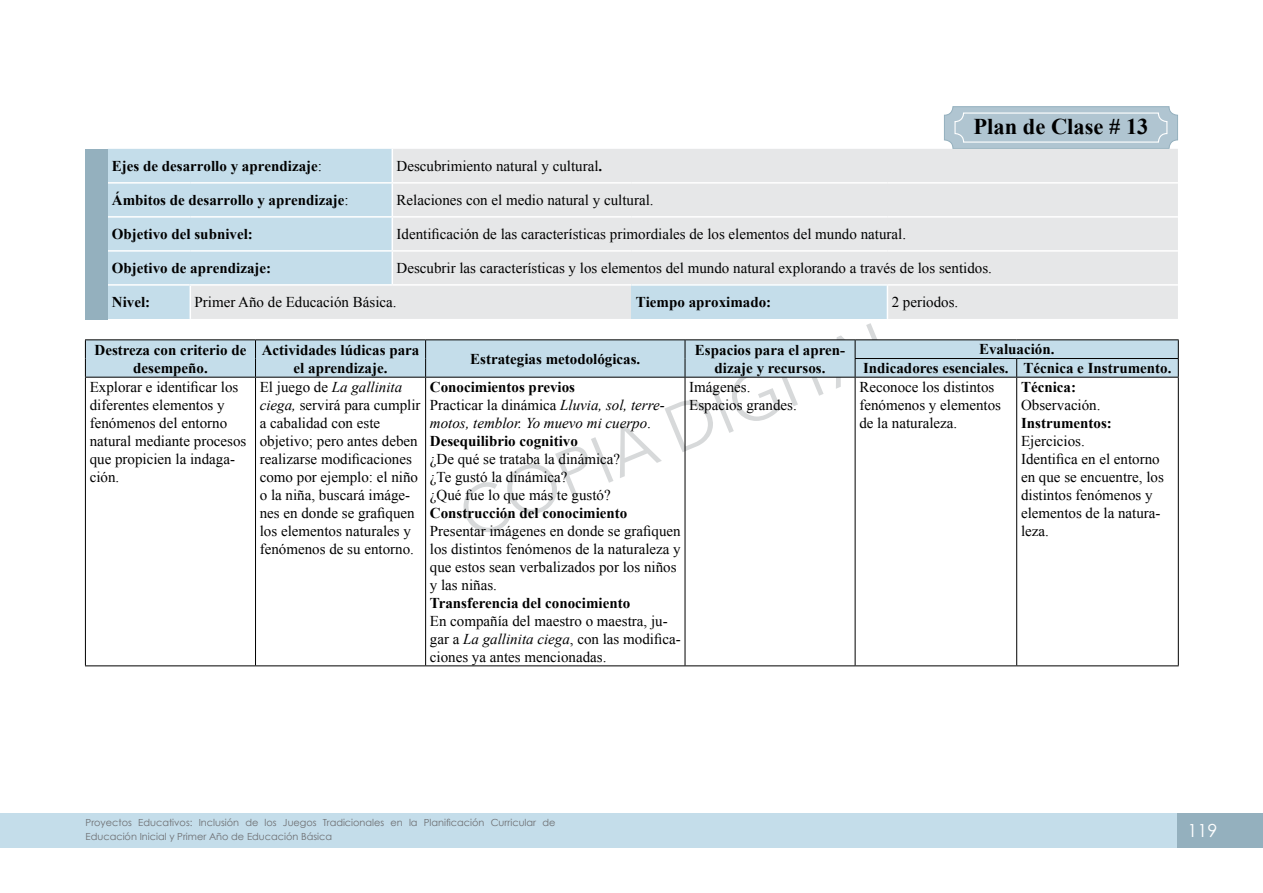
<style>
.page{position:relative;width:1263px;height:893px;background:#fff}
.page>*{position:absolute;margin:0;border:0;box-sizing:border-box;transform-origin:0 0}
.t1{font:700 22.5px "Times New Roman";color:#000}
.t2{font:18px "Century Gothic";color:#fff}
.t3{font:15px/18px "Times New Roman";color:#000}
.t4{font:700 15px/18px "Times New Roman";color:#000;text-align:center}
.t5{font:italic 15px/18px "Times New Roman";color:#000}
.t6{font:9.75px/13.5px "Century Gothic";color:#6d6e71}
.s1{font-weight:400}
.s2{font-weight:700}
.s3{font-style:italic}
.s4{font-weight:700;font-style:normal}
.s5{font-style:normal}
</style>
<div class="page">
<div style="left:0;top:813px;width:1178px;height:34px;background:#c4ddea"></div>
<div style="left:1178px;top:813px;width:85px;height:34px;background:#94b0be"></div>
<svg style="left:463px;top:323px;width:414px;height:209px"></svg>
<div style="left:944px;top:107px;width:233px;height:41px;background:#b0c5d1;border-radius:9px"></div>
<div style="left:944px;top:106px;width:234px;height:43px;border:1px solid #94b0be;border-radius:9px"></div>
<div style="left:954px;top:112px;width:213px;height:31px;border:1px solid #fff;border-radius:9px"></div>
<div style="left:108px;top:149px;width:82px;height:135px;background:#c4ddea"></div>
<svg style="left:190px;top:149px;width:988px;height:170px;background:#e0e5e8"></svg>
<div style="left:108px;top:285px;width:82px;height:34px;background:#c4ddea"></div>
<div style="left:631px;top:285px;width:256px;height:34px;background:#c4ddea"></div>
<hr style="left:392px;top:149px;width:1px;height:33px;background:#fff">
<hr style="left:108px;top:182px;width:82px;height:2px;background:#fff">
<hr style="left:190px;top:182px;width:202px;height:2px;background:#fff">
<hr style="left:392px;top:182px;width:239px;height:2px;background:#fff">
<hr style="left:392px;top:184px;width:1px;height:32px;background:#fff">
<hr style="left:631px;top:182px;width:256px;height:2px;background:#fff">
<hr style="left:887px;top:182px;width:291px;height:2px;background:#fff">
<hr style="left:108px;top:216px;width:82px;height:2px;background:#fff">
<hr style="left:190px;top:216px;width:202px;height:2px;background:#fff">
<hr style="left:392px;top:216px;width:239px;height:2px;background:#fff">
<hr style="left:392px;top:218px;width:1px;height:32px;background:#fff">
<hr style="left:631px;top:216px;width:256px;height:2px;background:#fff">
<hr style="left:887px;top:216px;width:291px;height:2px;background:#fff">
<hr style="left:108px;top:250px;width:82px;height:2px;background:#fff">
<hr style="left:190px;top:250px;width:202px;height:2px;background:#fff">
<hr style="left:392px;top:250px;width:239px;height:2px;background:#fff">
<hr style="left:392px;top:252px;width:1px;height:32px;background:#fff">
<hr style="left:631px;top:250px;width:256px;height:2px;background:#fff">
<hr style="left:887px;top:250px;width:291px;height:2px;background:#fff">
<hr style="left:108px;top:284px;width:82px;height:2px;background:#fff">
<hr style="left:887px;top:286px;width:1px;height:33px;background:#fff">
<hr style="left:190px;top:284px;width:202px;height:2px;background:#fff">
<hr style="left:190px;top:286px;width:1px;height:33px;background:#fff">
<hr style="left:392px;top:284px;width:239px;height:2px;background:#fff">
<hr style="left:631px;top:284px;width:256px;height:2px;background:#fff">
<hr style="left:887px;top:284px;width:291px;height:2px;background:#fff">
<div style="left:85px;top:149px;width:23px;height:170px;background:#94b0be"></div>
<hr style="left:85px;top:665px;width:170px;height:1px;background:#000">
<hr style="left:255px;top:665px;width:171px;height:1px;background:#000">
<hr style="left:426px;top:665px;width:259px;height:1px;background:#000">
<hr style="left:685px;top:665px;width:170px;height:1px;background:#000">
<hr style="left:855px;top:665px;width:162px;height:1px;background:#000">
<hr style="left:1017px;top:665px;width:162px;height:1px;background:#000">
<hr style="left:85px;top:378px;width:1px;height:287px;background:#000">
<hr style="left:255px;top:378px;width:1px;height:287px;background:#000">
<hr style="left:425px;top:378px;width:1px;height:287px;background:#000">
<hr style="left:685px;top:378px;width:1px;height:287px;background:#000">
<hr style="left:855px;top:378px;width:1px;height:287px;background:#000">
<hr style="left:1016px;top:378px;width:1px;height:287px;background:#000">
<hr style="left:1178px;top:378px;width:1px;height:287px;background:#000">
<hr style="left:85px;top:339px;width:170px;height:1px;background:#000">
<hr style="left:85px;top:377px;width:170px;height:1px;background:#000">
<hr style="left:255px;top:339px;width:171px;height:1px;background:#000">
<hr style="left:255px;top:377px;width:171px;height:1px;background:#000">
<hr style="left:426px;top:339px;width:259px;height:1px;background:#000">
<hr style="left:426px;top:377px;width:259px;height:1px;background:#000">
<hr style="left:685px;top:339px;width:170px;height:1px;background:#000">
<hr style="left:685px;top:377px;width:170px;height:1px;background:#000">
<hr style="left:855px;top:339px;width:162px;height:1px;background:#000">
<hr style="left:1017px;top:339px;width:162px;height:1px;background:#000">
<hr style="left:855px;top:377px;width:162px;height:1px;background:#000">
<svg style="left:85px;top:340px;width:1094px;height:37px;background:#bdd5e2"></svg>
<hr style="left:1017px;top:377px;width:162px;height:1px;background:#000">
<h1 class="t1" style="left:973px;top:111px;width:177px">Plan de Clase # 13</h1>
<p class="t4" style="left:112px;top:157px;width:211px">Ejes de desarrollo y aprendizaje<span class="s1">:</span></p>
<p class="t3" style="left:397px;top:157px;width:207px">Descubrimiento natural y cultural<span class="s2">.</span></p>
<p class="t4" style="left:112px;top:191px;width:238px">Ámbitos de desarrollo y aprendizaje<span class="s1">:</span></p>
<p class="t3" style="left:397px;top:191px;width:259px">Relaciones con el medio natural y cultural.</p>
<p class="t4" style="left:112px;top:225px;width:142px">Objetivo del subnivel:</p>
<p class="t3" style="left:397px;top:225px;width:511px">Identificación de las características primordiales de los elementos del mundo natural.</p>
<p class="t4" style="left:112px;top:259px;width:161px">Objetivo de aprendizaje:</p>
<p class="t3" style="left:397px;top:259px;width:597px">Descubrir las características y los elementos del mundo natural explorando a través de los sentidos.</p>
<p class="t4" style="left:112px;top:293px;width:40px">Nivel:</p>
<p class="t3" style="left:195px;top:293px;width:204px">Primer Año de Educación Básica.</p>
<p class="t4" style="left:636px;top:293px;width:137px">Tiempo aproximado:</p>
<p class="t3" style="left:892px;top:293px;width:68px">2 periodos.</p>
<p class="t4" style="left:95px;top:340px;width:153px">Destreza con criterio de desempeño.</p>
<p class="t4" style="left:262px;top:340px;width:159px">Actividades lúdicas para el aprendizaje.</p>
<p class="t4" style="left:470px;top:349px;width:171px">Estrategias metodológicas.</p>
<p class="t4" style="left:695px;top:340px;width:152px">Espacios para el apren&shy;dizaje y recursos.</p>
<p class="t4" style="left:863px;top:340px;width:310px;line-height:18.6px">Evaluación.<br>Indicadores esenciales. Técnica e Instrumento.</p>
<p class="t3" style="left:90px;top:378px;width:158px">Explorar e identificar los diferentes elementos y fenómenos del entorno natural mediante procesos que propicien la indaga&shy;ción.</p>
<p class="t3" style="left:260px;top:378px;width:162px">El juego de <span class="s3">La gallinita ciega,</span> servirá para cumplir a cabalidad con este objetivo; pero antes deben realizarse modificaciones como por ejemplo: el niño o la niña, buscará imáge&shy;nes en donde se grafiquen los elementos naturales y fenómenos de su entorno.</p>
<p class="t5" style="left:430px;top:377px;width:236px"><span class="s4">Conocimientos previos<br></span><span class="s5">Practicar la dinámica</span> Lluvia, sol, terre&shy;motos, temblor. Yo muevo mi cuerpo<span class="s5">.<br></span><span class="s4">Desequilibrio cognitivo</span></p>
<p class="t3" style="left:689px;top:378px;width:109px">Imágenes.<br>Espacios grandes.</p>
<p class="t3" style="left:859px;top:378px;width:143px">Reconoce los distintos fenómenos y elementos de la naturaleza.</p>
<p class="t4" style="left:1021px;top:377px;width:56px">Técnica:</p>
<p class="t3" style="left:1021px;top:395px;width:81px">Observación.</p>
<p class="t4" style="left:1021px;top:413px;width:92px">Instrumentos:</p>
<p class="t3" style="left:1021px;top:431px;width:144px">Ejercicios.<br>Identifica en el entorno en que se encuentre, los distintos fenómenos y elementos de la natura&shy;leza.</p>
<p class="t3" style="left:430px;top:449px;width:192px">¿De qué se trataba la dinámica? ¿Te gustó la dinámica?<br>¿Qué fue lo que más te gustó?</p>
<p class="t4" style="left:430px;top:503px;width:199px">Construcción del conocimiento</p>
<p class="t3" style="left:430px;top:521px;width:252px">Presentar imágenes en donde se grafiquen los distintos fenómenos de la naturaleza y que estos sean verbalizados por los niños y las niñas.</p>
<p class="t4" style="left:430px;top:593px;width:202px">Transferencia del conocimiento</p>
<p class="t3" style="left:430px;top:611px;width:252px">En compañía del maestro o maestra, ju&shy;gar a <span class="s3">La gallinita ciega</span>, con las modifica&shy;ciones ya antes mencionadas.</p>
<p class="t6" style="left:86px;top:816px;width:471px">Proyectos Educativos: Inclusión de los Juegos Tradicionales en la Planificación Curricular de<br>Educación Inicial y Primer Año de Educación Básica</p>
<p class="t2" style="left:1187px;top:819px;width:31px">119</p>
</div>
